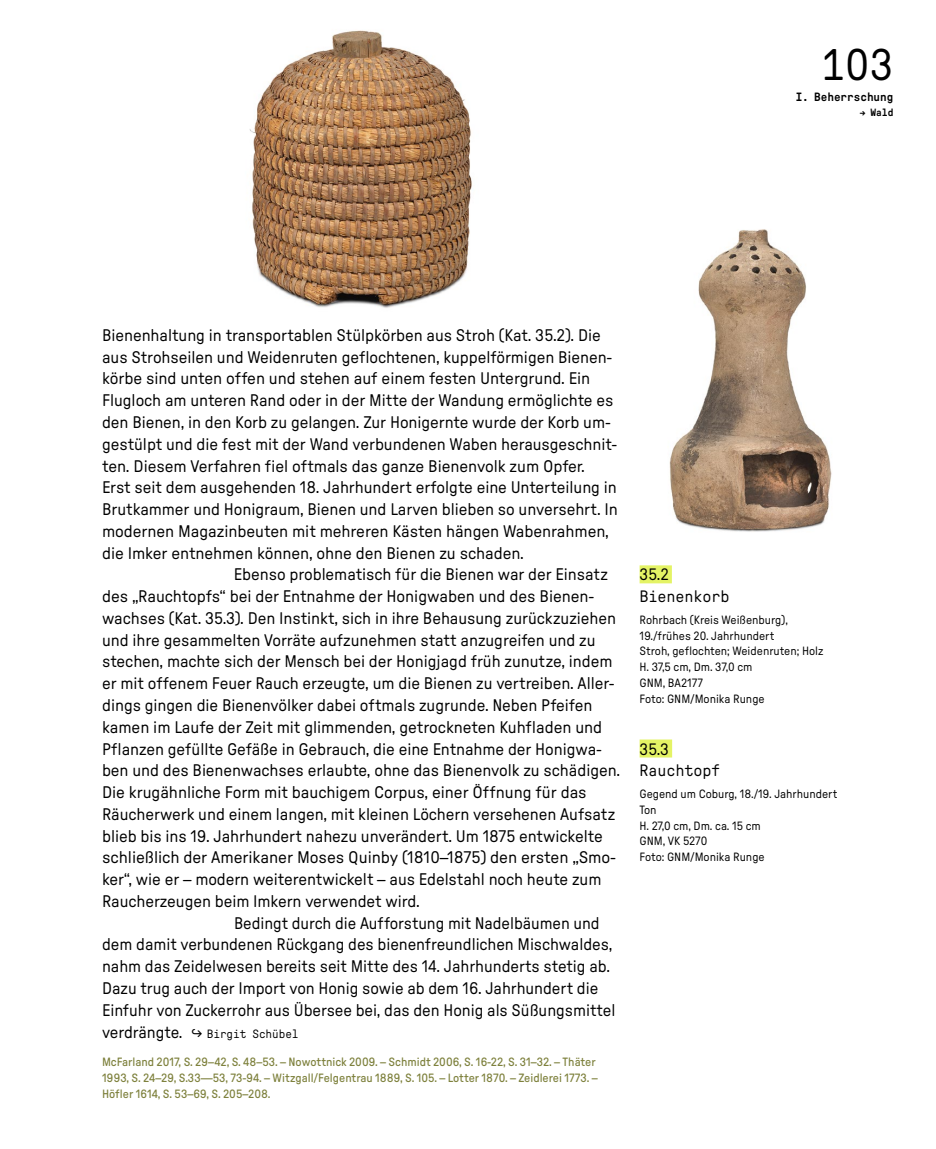
<style>
.page{position:relative;width:936px;height:1149px;background:#fff}
.page>*{position:absolute;margin:0;border:0;box-sizing:border-box;transform-origin:0 0}
.t1{font:44.25px "GT Pressura Mono Text";color:#000}
.t2{font:16.8px "GT Pressura Text";letter-spacing:-.005em;color:#000}
.t3{font:16.5px "GT Pressura Mono Text";letter-spacing:-.005em;color:#000}
.t4{font:16.5px "GT Pressura Text";color:#000}
.t5{font:12px/15.8px "GT Pressura Text";color:#000}
.t6{font:12px/15.8px "GT Pressura";color:#7e813d}
.t7{font:12px "GT Pressura Mono Text";letter-spacing:-.005em;color:#000}
.t8{font:500 12px "GT Pressura Mono";color:#000}
.t9{font:500 10.5px "GT Pressura Mono";color:#000}
.s1{font-family:"GT Pressura Text";font-size:16.8px}
</style>
<div class="page">
<img style="left:669px;top:229px;width:163px;height:343px">
<div style="left:639px;top:565px;width:32px;height:18px;background:#e4f365"></div>
<div style="left:639px;top:739px;width:33px;height:18px;background:#e4f365"></div>
<img style="left:249px;top:30px;width:223px;height:278px">
<h1 class="t1" style="left:821px;top:35px;width:74px">103</h1>
<p class="t8" style="left:795px;top:89px;width:99px">I. Beherrschung</p>
<p class="t9" style="left:859px;top:105px;width:35px">→ Wald</p>
<p class="t2" style="left:102px;top:325px;width:500px">Bienenhaltung in transportablen Stülpkörben aus Stroh (Kat. 35.2). Die</p>
<p class="t2" style="left:102px;top:347px;width:512px">aus Strohseilen und Weidenruten geflochtenen, kuppelförmigen Bienen-</p>
<p class="t2" style="left:102px;top:369px;width:489px">körbe sind unten offen und stehen auf einem festen Untergrund. Ein</p>
<p class="t2" style="left:102px;top:390px;width:513px">Flugloch am unteren Rand oder in der Mitte der Wandung ermöglichte es</p>
<p class="t2" style="left:102px;top:412px;width:510px">den Bienen, in den Korb zu gelangen. Zur Honigernte wurde der Korb um-</p>
<p class="t2" style="left:102px;top:434px;width:516px">gestülpt und die fest mit der Wand verbundenen Waben herausgeschnit-</p>
<p class="t2" style="left:102px;top:456px;width:484px">ten. Diesem Verfahren fiel oftmals das ganze Bienenvolk zum Opfer.</p>
<p class="t2" style="left:102px;top:477px;width:516px">Erst seit dem ausgehenden 18. Jahrhundert erfolgte eine Unterteilung in</p>
<p class="t2" style="left:102px;top:499px;width:517px">Brutkammer und Honigraum, Bienen und Larven blieben so unversehrt. In</p>
<p class="t2" style="left:102px;top:521px;width:508px">modernen Magazinbeuten mit mehreren Kästen hängen Wabenrahmen,</p>
<p class="t2" style="left:102px;top:543px;width:423px">die Imker entnehmen können, ohne den Bienen zu schaden.</p>
<p class="t2" style="left:234px;top:564px;width:375px">Ebenso problematisch für die Bienen war der Einsatz</p>
<p class="t2" style="left:102px;top:586px;width:493px">des „Rauchtopfs“ bei der Entnahme der Honigwaben und des Bienen-</p>
<p class="t2" style="left:102px;top:608px;width:515px">wachses (Kat. 35.3). Den Instinkt, sich in ihre Behausung zurückzuziehen</p>
<p class="t2" style="left:102px;top:630px;width:495px">und ihre gesammelten Vorräte aufzunehmen statt anzugreifen und zu</p>
<p class="t2" style="left:102px;top:651px;width:512px">stechen, machte sich der Mensch bei der Honigjagd früh zunutze, indem</p>
<p class="t2" style="left:102px;top:673px;width:514px">er mit offenem Feuer Rauch erzeugte, um die Bienen zu vertreiben. Aller-</p>
<p class="t2" style="left:102px;top:695px;width:492px">dings gingen die Bienenvölker dabei oftmals zugrunde. Neben Pfeifen</p>
<p class="t2" style="left:102px;top:717px;width:501px">kamen im Laufe der Zeit mit glimmenden, getrockneten Kuhfladen und</p>
<p class="t2" style="left:102px;top:738px;width:501px">Pflanzen gefüllte Gefäße in Gebrauch, die eine Entnahme der Honigwa-</p>
<p class="t2" style="left:102px;top:760px;width:519px">ben und des Bienenwachses erlaubte, ohne das Bienenvolk zu schädigen.</p>
<p class="t2" style="left:102px;top:782px;width:486px">Die krugähnliche Form mit bauchigem Corpus, einer Öffnung für das</p>
<p class="t2" style="left:102px;top:804px;width:515px">Räucherwerk und einem langen, mit kleinen Löchern versehenen Aufsatz</p>
<p class="t2" style="left:102px;top:825px;width:502px">blieb bis ins 19. Jahrhundert nahezu unverändert. Um 1875 entwickelte</p>
<p class="t2" style="left:102px;top:847px;width:515px">schließlich der Amerikaner Moses Quinby (1810–1875) den ersten „Smo-</p>
<p class="t2" style="left:102px;top:869px;width:501px">ker“, wie er – modern weiterentwickelt – aus Edelstahl noch heute zum</p>
<p class="t2" style="left:102px;top:891px;width:319px">Raucherzeugen beim Imkern verwendet wird.</p>
<p class="t2" style="left:234px;top:912px;width:367px">Bedingt durch die Aufforstung mit Nadelbäumen und</p>
<p class="t2" style="left:102px;top:934px;width:511px">dem damit verbundenen Rückgang des bienenfreundlichen Mischwaldes,</p>
<p class="t2" style="left:102px;top:956px;width:509px">nahm das Zeidelwesen bereits seit Mitte des 14. Jahrhunderts stetig ab.</p>
<p class="t2" style="left:102px;top:978px;width:497px">Dazu trug auch der Import von Honig sowie ab dem 16. Jahrhundert die</p>
<p class="t2" style="left:102px;top:999px;width:515px">Einfuhr von Zuckerrohr aus Übersee bei, das den Honig als Süßungsmittel</p>
<p class="t7" style="left:102px;top:1025px;width:198px"><span class="s1">verdrängte. ↪</span> Birgit Schübel</p>
<p class="t6" style="left:102px;top:1053px;width:497px">McFarland 2017, S. 29–42, S. 48–53. – Nowottnick 2009. – Schmidt 2006, S. 16-22, S. 31–32. – Thäter<br>1993, S. 24–29, S.33—53, 73-94. – Witzgall/Felgentrau 1889, S. 105. – Lotter 1870. – Zeidlerei 1773. –<br>Höfler 1614, S. 53–69, S. 205–208.</p>
<p class="t4" style="left:639px;top:565px;width:31px">35.2</p>
<p class="t3" style="left:639px;top:585px;width:92px">Bienenkorb</p>
<p class="t5" style="left:639px;top:611px;width:185px">Rohrbach (Kreis Weißenburg),<br>19./frühes 20. Jahrhundert<br>Stroh, geflochten; Weidenruten; Holz<br>H. 37,5 cm, Dm. 37,0 cm<br>GNM, BA2177<br>Foto: GNM/Monika Runge</p>
<p class="t4" style="left:639px;top:739px;width:31px">35.3</p>
<p class="t3" style="left:639px;top:759px;width:83px">Rauchtopf</p>
<p class="t5" style="left:639px;top:785px;width:199px">Gegend um Coburg, 18./19. Jahrhundert<br>Ton<br>H. 27,0 cm, Dm. ca. 15 cm<br>GNM, VK 5270<br>Foto: GNM/Monika Runge</p>
</div>
